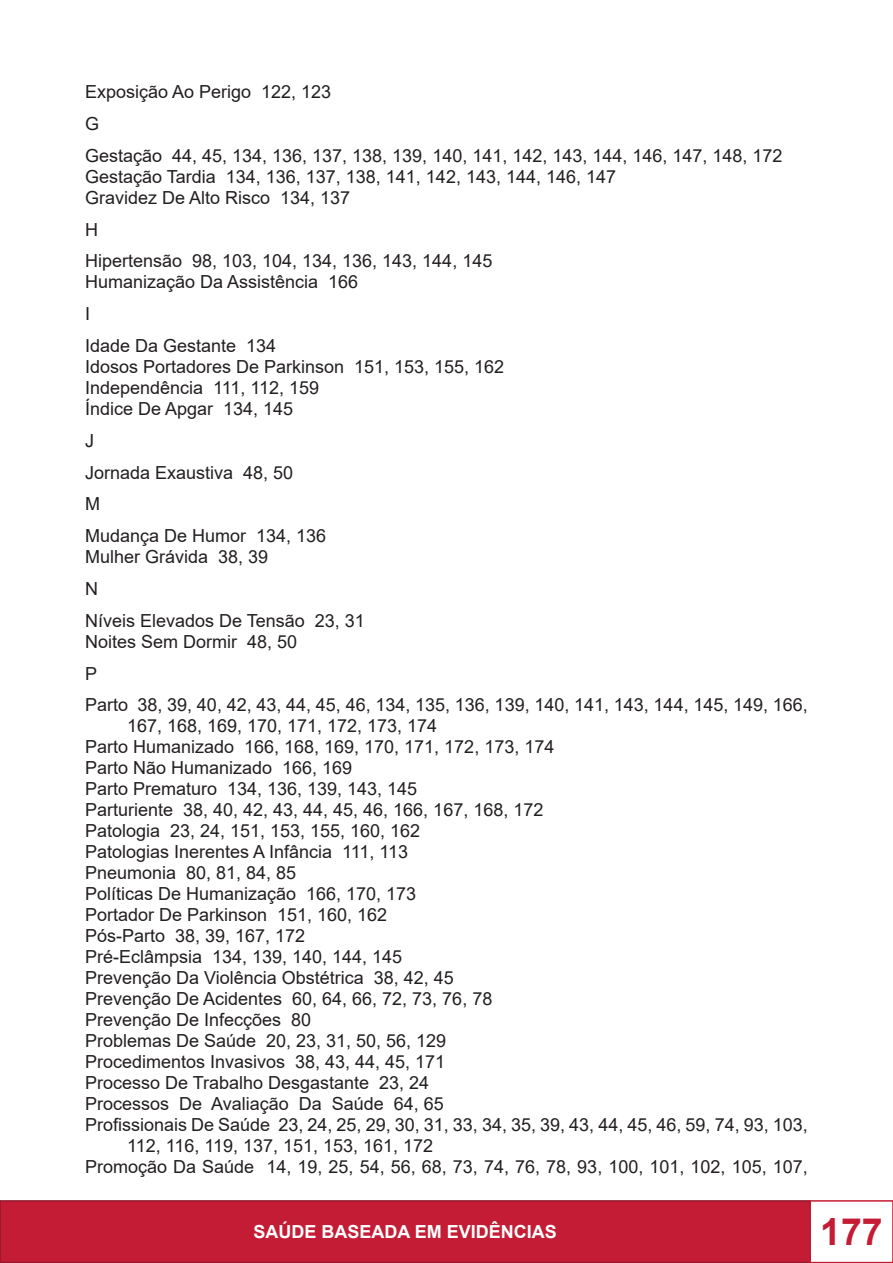
<style>
.page{position:relative;width:893px;height:1263px;background:#fff}
.page>*{position:absolute;margin:0;border:0;box-sizing:border-box;transform-origin:0 0}
.t1{font:700 37.5px "Arial";color:#c41c34}
.t2{font:18px/21px "Arial";color:#231f20}
.t3{font:700 18px "Arial";color:#fff}
</style>
<div class="page">
<div style="left:0;top:1201px;width:810px;height:61px;background:#c41c34"></div>
<div style="left:0;top:1200px;width:811px;height:63px;border:2px solid #901a2d"></div>
<div style="left:809px;top:1200px;width:84px;height:63px;border:2px solid #c41c34"></div>
<p class="t2" style="left:85px;top:81px;width:248px">Exposição Ao Perigo 122, 123</p>
<p class="t2" style="left:85px;top:113px;width:16px">G</p>
<p class="t2" style="left:85px;top:145px;width:699px">Gestação 44, 45, 134, 136, 137, 138, 139, 140, 141, 142, 143, 144, 146, 147, 148, 172</p>
<p class="t2" style="left:85px;top:166px;width:533px">Gestação Tardia 134, 136, 137, 138, 141, 142, 143, 144, 146, 147</p>
<p class="t2" style="left:85px;top:187px;width:267px">Gravidez De Alto Risco 134, 137</p>
<p class="t2" style="left:85px;top:219px;width:14px">H</p>
<p class="t2" style="left:85px;top:250px;width:409px">Hipertensão 98, 103, 104, 134, 136, 143, 144, 145</p>
<p class="t2" style="left:85px;top:271px;width:275px">Humanização Da Assistência 166</p>
<p class="t2" style="left:85px;top:303px;width:7px">I</p>
<p class="t2" style="left:85px;top:335px;width:193px">Idade Da Gestante 134</p>
<p class="t2" style="left:85px;top:356px;width:421px">Idosos Portadores De Parkinson 151, 153, 155, 162</p>
<p class="t2" style="left:85px;top:377px;width:236px">Independência 111, 112, 159</p>
<p class="t2" style="left:85px;top:398px;width:210px">Índice De Apgar 134, 145</p>
<p class="t2" style="left:85px;top:430px;width:10px">J</p>
<p class="t2" style="left:85px;top:462px;width:210px">Jornada Exaustiva 48, 50</p>
<p class="t2" style="left:85px;top:493px;width:16px">M</p>
<p class="t2" style="left:85px;top:525px;width:243px">Mudança De Humor 134, 136</p>
<p class="t2" style="left:85px;top:546px;width:185px">Mulher Grávida 38, 39</p>
<p class="t2" style="left:85px;top:578px;width:14px">N</p>
<p class="t2" style="left:85px;top:610px;width:281px">Níveis Elevados De Tensão 23, 31</p>
<p class="t2" style="left:85px;top:631px;width:214px">Noites Sem Dormir 48, 50</p>
<p class="t2" style="left:85px;top:663px;width:14px">P</p>
<p class="t2" style="left:127px;top:694px;width:682px;text-indent:-42px">Parto 38, 39, 40, 42, 43, 44, 45, 46, 134, 135, 136, 139, 140, 141, 143, 144, 145, 149, 166,<br>167, 168, 169, 170, 171, 172, 173, 174</p>
<p class="t2" style="left:85px;top:736px;width:471px">Parto Humanizado 166, 168, 169, 170, 171, 172, 173, 174</p>
<p class="t2" style="left:85px;top:757px;width:269px">Parto Não Humanizado 166, 169</p>
<p class="t2" style="left:85px;top:778px;width:334px">Parto Prematuro 134, 136, 139, 143, 145</p>
<p class="t2" style="left:85px;top:799px;width:460px">Parturiente 38, 40, 42, 43, 44, 45, 46, 166, 167, 168, 172</p>
<p class="t2" style="left:85px;top:820px;width:337px">Patologia 23, 24, 151, 153, 155, 160, 162</p>
<p class="t2" style="left:85px;top:841px;width:325px">Patologias Inerentes A Infância 111, 113</p>
<p class="t2" style="left:85px;top:862px;width:213px">Pneumonia 80, 81, 84, 85</p>
<p class="t2" style="left:85px;top:883px;width:333px">Políticas De Humanização 166, 170, 173</p>
<p class="t2" style="left:85px;top:904px;width:304px">Portador De Parkinson 151, 160, 162</p>
<p class="t2" style="left:85px;top:925px;width:222px">Pós-Parto 38, 39, 167, 172</p>
<p class="t2" style="left:85px;top:946px;width:319px">Pré-Eclâmpsia 134, 139, 140, 144, 145</p>
<p class="t2" style="left:85px;top:967px;width:370px">Prevenção Da Violência Obstétrica 38, 42, 45</p>
<p class="t2" style="left:85px;top:988px;width:409px">Prevenção De Acidentes 60, 64, 66, 72, 73, 76, 78</p>
<p class="t2" style="left:85px;top:1009px;width:228px">Prevenção De Infecções 80</p>
<p class="t2" style="left:85px;top:1030px;width:363px">Problemas De Saúde 20, 23, 31, 50, 56, 129</p>
<p class="t2" style="left:85px;top:1051px;width:362px">Procedimentos Invasivos 38, 43, 44, 45, 171</p>
<p class="t2" style="left:85px;top:1072px;width:346px">Processo De Trabalho Desgastante 23, 24</p>
<p class="t2" style="left:85px;top:1093px;width:360px">Processos De Avaliação Da Saúde 64, 65</p>
<p class="t2" style="left:127px;top:1114px;width:682px;text-indent:-42px">Profissionais De Saúde 23, 24, 25, 29, 30, 31, 33, 34, 35, 39, 43, 44, 45, 46, 59, 74, 93, 103,<br>112, 116, 119, 137, 151, 153, 161, 172</p>
<p class="t2" style="left:85px;top:1156px;width:724px">Promoção Da Saúde 14, 19, 25, 54, 56, 68, 73, 74, 76, 78, 93, 100, 101, 102, 105, 107,</p>
<p class="t3" style="left:253px;top:1219px;width:305px">SAÚDE BASEADA EM EVIDÊNCIAS</p>
<h1 class="t1" style="left:820px;top:1206px;width:64px">177</h1>
</div>
